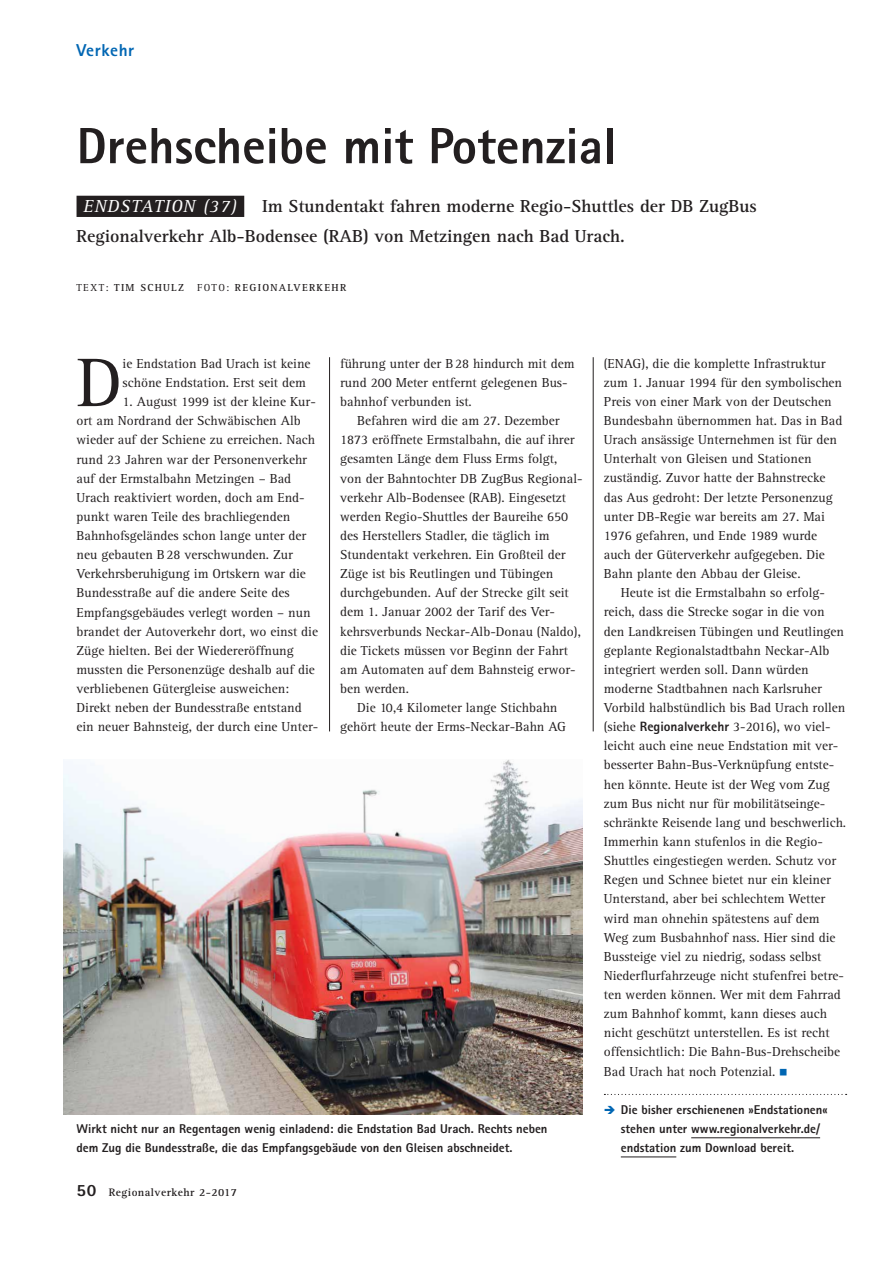
<style>
.page{position:relative;width:893px;height:1263px;background:#fff}
.page>*{position:absolute;margin:0;border:0;box-sizing:border-box;transform-origin:0 0}
.t1{font:70.95px "Rotis Serif";color:#231f20}
.t2{font:800 51px "Rotis Sans Serif";color:#231f20}
.t3{font:700 18px/30px "Rotis Serif";color:#231f20}
.t4{font:italic 18px "Rotis Serif";letter-spacing:.05em;color:#fff}
.t5{font:800 17.25px "Rotis Sans Serif";letter-spacing:.03em;color:#0066b3}
.t6{font:13.5px/19.2px "Rotis Serif";color:#231f20}
.t7{font:800 12.75px/19.2px "Rotis Sans Serif";color:#231f20}
.t8{font:700 11.25px "Rotis Serif";letter-spacing:.04em;color:#231f20}
.t9{font:700 10.5px "Rotis Serif";letter-spacing:.12em;color:#231f20}
.t10{font:10.5px "Rotis Serif";color:#231f20}
.s1{font-weight:400}
.s2{font-family:"Rotis Sans Serif";font-weight:800;font-size:17.25px}
.s3{font-family:"Rotis Sans Serif";font-weight:800}
.s4{color:#0066b3}
</style>
<div class="page">
<hr style="left:593px;top:357px;width:1px;height:374px;background:#231f20">
<hr style="left:329px;top:357px;width:1px;height:374px;background:#231f20">
<img style="left:64px;top:759px;width:519px;height:355px">
<div style="left:77px;top:196px;width:167px;height:21px;background:#231f20"></div>
<svg style="left:604px;top:1094px;width:243px;height:1px"></svg>
<hr style="left:691px;top:1137px;width:129px;height:1px;background:#231f20">
<hr style="left:621px;top:1157px;width:55px;height:1px;background:#231f20">
<p class="t5" style="left:77px;top:39px;width:59px">Verkehr</p>
<h2 class="t2" style="left:77px;top:113px;width:541px">Drehscheibe mit Potenzial</h2>
<h3 class="t4" style="left:83px;top:196px;width:155px">ENDSTATION (37)</h3>
<h3 class="t3" style="left:77px;top:192px;width:682px;text-indent:186px">Im Stundentakt fahren moderne Regio-Shuttles der DB ZugBus<br>Regionalverkehr Alb-Bodensee (RAB) von Metzingen nach Bad Urach.</h3>
<p class="t9" style="left:77px;top:282px;width:108px"><span class="s1">Text :</span> Tim Schulz</p>
<p class="t10" style="left:197px;top:282px;width:15px">Foto</p>
<p class="t9" style="left:226px;top:282px;width:119px"><span class="s1">:</span> Regionalverkehr</p>
<h1 class="t1" style="left:77px;top:342px;width:48px">D</h1>
<p class="t6" style="left:123px;top:354px;width:189px">ie Endstation Bad Urach ist keine schöne Endstation. Erst seit dem</p>
<p class="t6" style="left:77px;top:392px;width:243px;text-indent:46px">1. August 1999 ist der kleine Kur&shy;ort am Nordrand der Schwäbischen Alb wieder auf der Schiene zu erreichen. Nach rund 23 Jahren war der Personenverkehr auf der Ermstalbahn Metzingen – Bad Urach reaktiviert worden, doch am End&shy;punkt waren Teile des brachliegenden Bahnhofsgeländes schon lange unter der neu gebauten B28 verschwunden. Zur Verkehrsberuhigung im Ortskern war die Bundesstraße auf die andere Seite des Empfangsgebäudes verlegt worden – nun brandet der Autoverkehr dort, wo einst die Züge hielten. Bei der Wiedereröffnung mussten die Personenzüge deshalb auf die verbliebenen Gütergleise ausweichen:<br>Direkt neben der Bundesstraße entstand ein neuer Bahnsteig, der durch eine Unter-</p>
<p class="t6" style="left:340px;top:354px;width:236px">führung unter der B28 hindurch mit dem rund 200 Meter entfernt gelegenen Bus&shy;bahnhof verbunden ist.</p>
<p class="t6" style="left:357px;top:411px;width:204px">Befahren wird die am 27. Dezember</p>
<p class="t6" style="left:340px;top:431px;width:236px">1873 eröffnete Ermstalbahn, die auf ihrer</p>
<p class="t6" style="left:340px;top:450px;width:219px">gesamten Länge dem Fluss Erms folgt,</p>
<p class="t6" style="left:340px;top:469px;width:244px">von der Bahntochter DB ZugBus Regional-</p>
<p class="t6" style="left:340px;top:488px;width:227px">verkehr Alb-Bodensee (RAB). Eingesetzt</p>
<p class="t6" style="left:340px;top:507px;width:230px">werden Regio-Shuttles der Baureihe 650</p>
<p class="t6" style="left:340px;top:526px;width:211px">des Herstellers Stadler, die täglich im</p>
<p class="t6" style="left:340px;top:545px;width:227px">Stundentakt verkehren. Ein Großteil der</p>
<p class="t6" style="left:340px;top:564px;width:215px">Züge ist bis Reutlingen und Tübingen</p>
<p class="t6" style="left:340px;top:584px;width:230px">durchgebunden. Auf der Strecke gilt seit</p>
<p class="t6" style="left:340px;top:603px;width:216px">dem 1. Januar 2002 der Tarif des Ver-</p>
<p class="t6" style="left:340px;top:622px;width:242px">kehrsverbunds Neckar-Alb-Donau (Naldo),</p>
<p class="t6" style="left:340px;top:641px;width:229px">die Tickets müssen vor Beginn der Fahrt</p>
<p class="t6" style="left:340px;top:660px;width:237px">am Automaten auf dem Bahnsteig erwor-</p>
<p class="t6" style="left:340px;top:679px;width:70px">ben werden.</p>
<p class="t6" style="left:357px;top:698px;width:202px">Die 10,4 Kilometer lange Stichbahn</p>
<p class="t6" style="left:340px;top:717px;width:228px">gehört heute der Erms-Neckar-Bahn AG</p>
<p class="t7" style="left:77px;top:1119px;width:472px">Wirkt nicht nur an Regentagen wenig einladend: die Endstation Bad Urach. Rechts neben dem Zug die Bundesstraße, die das Empfangsgebäude von den Gleisen abschneidet.</p>
<p class="t8" style="left:77px;top:1185px;width:162px"><span class="s2">50</span> Regionalverkehr 2-2017</p>
<p class="t6" style="left:604px;top:354px;width:240px">(ENAG), die die komplette Infrastruktur zum 1. Januar 1994 für den symbolischen Preis von einer Mark von der Deutschen Bundesbahn übernommen hat. Das in Bad Urach ansässige Unternehmen ist für den Unterhalt von Gleisen und Stationen zuständig. Zuvor hatte der Bahnstrecke das Aus gedroht: Der letzte Personenzug unter DB-Regie war bereits am 27. Mai 1976 gefahren, und Ende 1989 wurde auch der Güterverkehr aufgegeben. Die Bahn plante den Abbau der Gleise.</p>
<p class="t6" style="left:604px;top:584px;width:244px;text-indent:17px">Heute ist die Ermstalbahn so erfolg&shy;reich, dass die Strecke sogar in die von den Landkreisen Tübingen und Reutlingen geplante Regionalstadtbahn Neckar-Alb integriert werden soll. Dann würden moderne Stadtbahnen nach Karlsruher Vorbild halbstündlich bis Bad Urach rollen (siehe <span class="s3">Regionalverkehr</span> 3-2016), wo viel&shy;leicht auch eine neue Endstation mit ver&shy;besserter Bahn-Bus-Verknüpfung entste&shy;hen könnte. Heute ist der Weg vom Zug zum Bus nicht nur für mobilitätseinge&shy;schränkte Reisende lang und beschwerlich.<br>Immerhin kann stufenlos in die Regio-Shuttles eingestiegen werden. Schutz vor Regen und Schnee bietet nur ein kleiner Unterstand, aber bei schlechtem Wetter wird man ohnehin spätestens auf dem Weg zum Busbahnhof nass. Hier sind die Bussteige viel zu niedrig, sodass selbst Niederflurfahrzeuge nicht stufenfrei betre&shy;ten werden können. Wer mit dem Fahrrad zum Bahnhof kommt, kann dieses auch nicht geschützt unterstellen. Es ist recht offensichtlich: Die Bahn-Bus-Drehscheibe Bad Urach hat noch Potenzial. <span class="s4">■</span></p>
<p class="t7" style="left:621px;top:1100px;width:208px">Die bisher erschienenen »Endstationen« stehen unter www.regionalverkehr.de/ endstation zum Download bereit.</p>
</div>
